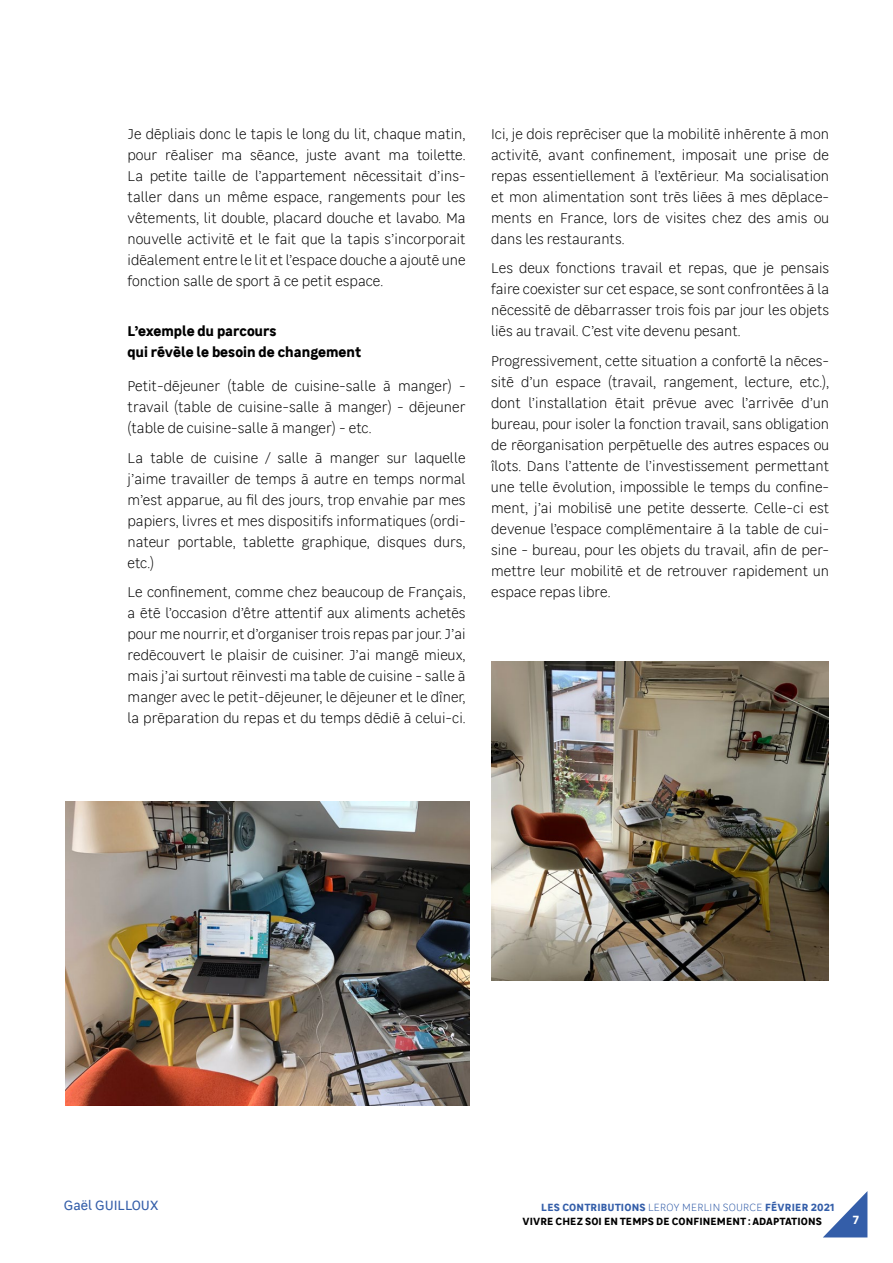
<style>
.page{position:relative;width:893px;height:1263px;background:#fff}
.page>*{position:absolute;margin:0;border:0;box-sizing:border-box;transform-origin:0 0}
.t1{font:300 14.25px/21px "Leroy Merlin Sans";color:#000;text-align:justify}
.t2{font:700 14.25px/21px "Leroy Merlin Sans";color:#000}
.t3{font:13.5px "Leroy Merlin Sans";letter-spacing:-.005em;color:#345ea9}
.t4{font:700 12px "Leroy Merlin Sans";color:#fff}
.t5{font:700 10.5px/13.5px "Leroy Merlin Sans";letter-spacing:.01em;color:#000}
.s1{color:#345ea9}
.s2{font-weight:300;color:#345ea9}
</style>
<div class="page">
<svg style="left:823px;top:1191px;width:44px;height:46px"></svg>
<img style="left:491px;top:662px;width:337px;height:319px">
<img style="left:65px;top:802px;width:405px;height:304px">
<p class="t1" style="left:128px;top:122px;width:340px">Je dépliais donc le tapis le long du lit, chaque matin, pour réaliser ma séance, juste avant ma toilette.<br>La petite taille de l’appartement nécessitait d’ins&shy;taller dans un même espace, rangements pour les vêtements, lit double, placard douche et lavabo. Ma nouvelle activité et le fait que la tapis s’incorporait idéalement entre le lit et l’espace douche a ajouté une fonction salle de sport à ce petit espace.</p>
<p class="t2" style="left:128px;top:320px;width:235px">L’exemple du parcours<br>qui révèle le besoin de changement</p>
<p class="t1" style="left:128px;top:375px;width:340px">Petit-déjeuner (table de cuisine-salle à manger) - travail (table de cuisine-salle à manger) - déjeuner (table de cuisine-salle à manger) - etc.</p>
<p class="t1" style="left:128px;top:446px;width:340px">La table de cuisine / salle à manger sur laquelle j’aime travailler de temps à autre en temps normal m’est apparue, au fil des jours, trop envahie par mes papiers, livres et mes dispositifs informatiques (ordi&shy;nateur portable, tablette graphique, disques durs, etc.)</p>
<p class="t1" style="left:128px;top:581px;width:340px">Le confinement, comme chez beaucoup de Français, a été l’occasion d’être attentif aux aliments achetés pour me nourrir, et d’organiser trois repas par jour. J’ai redécouvert le plaisir de cuisiner. J’ai mangé mieux, mais j’ai surtout réinvesti ma table de cuisine - salle à manger avec le petit-déjeuner, le déjeuner et le dîner, la préparation du repas et du temps dédié à celui-ci.</p>
<p class="t1" style="left:491px;top:122px;width:340px">Ici, je dois repréciser que la mobilité inhérente à mon activité, avant confinement, imposait une prise de repas essentiellement à l’extérieur. Ma socialisation et mon alimentation sont très liées à mes déplace&shy;ments en France, lors de visites chez des amis ou dans les restaurants.</p>
<p class="t1" style="left:491px;top:257px;width:340px">Les deux fonctions travail et repas, que je pensais faire coexister sur cet espace, se sont confrontées à la nécessité de débarrasser trois fois par jour les objets liés au travail. C’est vite devenu pesant.</p>
<p class="t1" style="left:491px;top:349px;width:340px">Progressivement, cette situation a conforté la néces&shy;sité d’un espace (travail, rangement, lecture, etc.), dont l’installation était prévue avec l’arrivée d’un bureau, pour isoler la fonction travail, sans obligation de réorganisation perpétuelle des autres espaces ou îlots. Dans l’attente de l’investissement permettant une telle évolution, impossible le temps du confine&shy;ment, j’ai mobilisé une petite desserte. Celle-ci est devenue l’espace complémentaire à la table de cui&shy;sine - bureau, pour les objets du travail, afin de per&shy;mettre leur mobilité et de retrouver rapidement un espace repas libre.</p>
<p class="t3" style="left:64px;top:1195px;width:97px">Gaël GUILLOUX</p>
<p class="t5" style="left:522px;top:1200px;width:314px;text-indent:19px"><span class="s1">LES CONTRIBUTIONS</span> <span class="s2">LEROY MERLIN SOURCE</span> <span class="s1">FÉVRIER 2021<br></span>VIVRE CHEZ SOI EN TEMPS DE CONFINEMENT : ADAPTATIONS</p>
<p class="t4" style="left:853px;top:1211px;width:8px">7</p>
</div>
